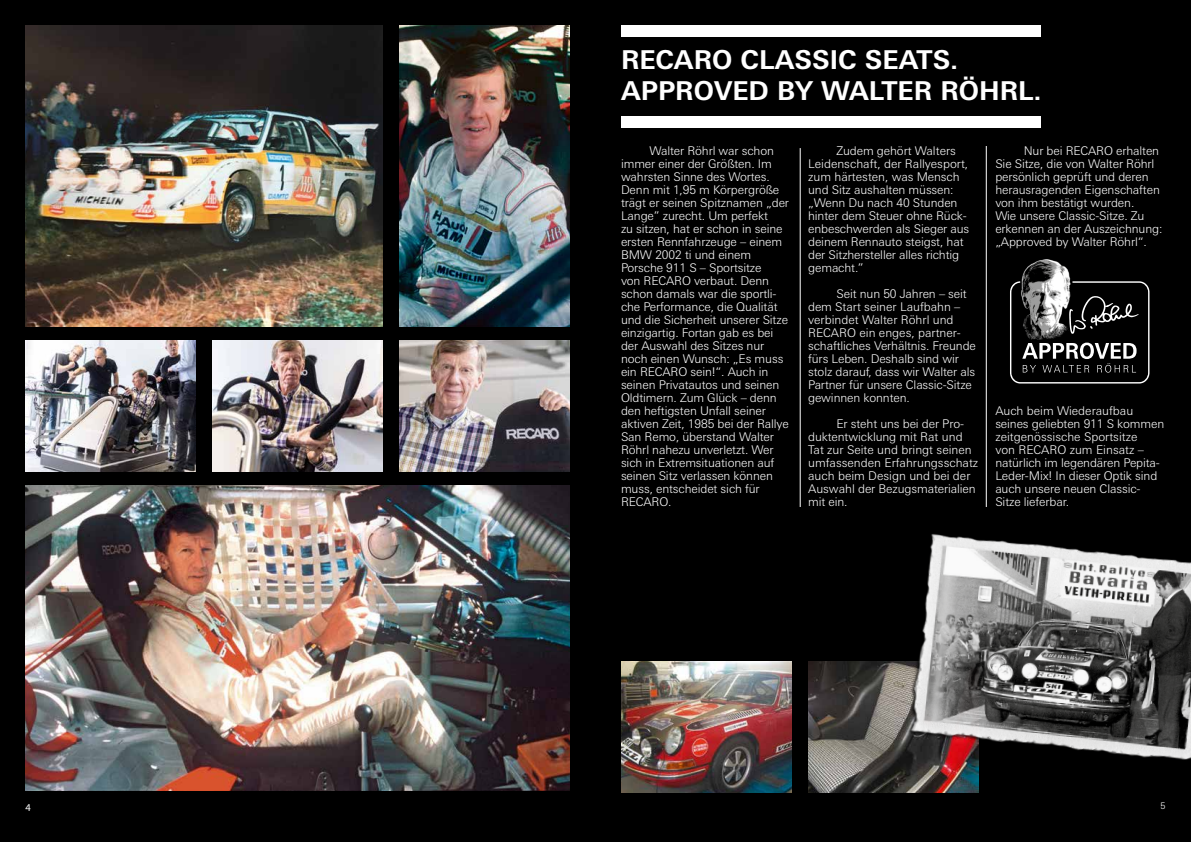
<style>
.page{position:relative;width:1191px;height:842px;background:#000}
.page>*{position:absolute;margin:0;border:0;box-sizing:border-box;transform-origin:0 0}
.t1{font:700 26px/31.2px "Univers Next W1 G";color:#fff}
.t2{font:300 12px/13px "Univers Next W1 G";letter-spacing:-.01em;color:#fff}
.t3{font:10.5px "Myriad Pro";color:#fff}
.t4{font:300 9px "Univers Next W1 G";color:#fff}
</style>
<div class="page">
<div style="left:621px;top:26px;width:419px;height:11px;background:#fff"></div>
<div style="left:621px;top:116px;width:419px;height:12px;background:#fff"></div>
<img style="left:26px;top:26px;width:357px;height:300px">
<img style="left:400px;top:26px;width:170px;height:300px">
<img style="left:808px;top:662px;width:170px;height:130px">
<img style="left:26px;top:485px;width:544px;height:306px">
<img style="left:213px;top:341px;width:170px;height:130px">
<img style="left:26px;top:341px;width:170px;height:130px">
<img style="left:400px;top:341px;width:170px;height:130px">
<img style="left:621px;top:662px;width:170px;height:130px">
<img style="left:891px;top:534px;width:300px;height:242px">
<hr style="left:800px;top:148px;width:1px;height:359px;background:#fff">
<hr style="left:986px;top:146px;width:1px;height:361px;background:#fff">
<img style="left:1021px;top:259px;width:50px;height:22px">
<svg style="left:1010px;top:281px;width:139px;height:102px"></svg>
<h1 class="t1" style="left:621px;top:44px;width:422px">RECARO CLASSIC SEATS.<br>APPROVED BY WALTER RÖHRL.</h1>
<p class="t2" style="left:621px;top:144px;width:169px;text-indent:28px">Walter Röhrl war schon immer einer der Größten. Im wahrsten Sinne des Wortes.<br>Denn mit 1,95 m Körpergröße trägt er seinen Spitznamen „der<br>Lange” zurecht. Um perfekt<br>zu sitzen, hat er schon in seine ersten Rennfahrzeuge – einem<br>BMW 2002 ti und einem<br>Porsche 911 S – Sportsitze<br>von RECARO verbaut. Denn schon damals war die sportli&shy;che Performance, die Qualität und die Sicherheit unserer Sitze einzigartig. Fortan gab es bei der Auswahl des Sitzes nur noch einen Wunsch: „Es muss ein RECARO sein!“. Auch in seinen Privatautos und seinen<br>Oldtimern. Zum Glück – denn den heftigsten Unfall seiner aktiven Zeit, 1985 bei der Rallye<br>San Remo, überstand Walter<br>Röhrl nahezu unverletzt. Wer sich in Extremsituationen auf seinen Sitz verlassen können muss, entscheidet sich für<br>RECARO.</p>
<p class="t2" style="left:808px;top:144px;width:163px;text-indent:28px">Zudem gehört Walters<br>Leidenschaft, der Rallyesport, zum härtesten, was Mensch und Sitz aushalten müssen: „Wenn Du nach 40 Stunden hinter dem Steuer ohne Rück&shy;enbeschwerden als Sieger aus deinem Rennauto steigst, hat der Sitzhersteller alles richtig gemacht.”</p>
<p class="t2" style="left:808px;top:287px;width:169px;text-indent:28px">Seit nun 50 Jahren – seit dem Start seiner Laufbahn – verbindet Walter Röhrl und<br>RECARO ein enges, partner&shy;schaftliches Verhältnis. Freunde fürs Leben. Deshalb sind wir stolz darauf, dass wir Walter als<br>Partner für unsere Classic-Sitze gewinnen konnten.</p>
<p class="t2" style="left:808px;top:417px;width:172px;text-indent:28px">Er steht uns bei der Pro&shy;duktentwicklung mit Rat und<br>Tat zur Seite und bringt seinen umfassenden Erfahrungsschatz auch beim Design und bei der<br>Auswahl der Bezugsmaterialien mit ein.</p>
<p class="t2" style="left:995px;top:144px;width:169px;text-indent:28px">Nur bei RECARO erhalten<br>Sie Sitze, die von Walter Röhrl persönlich geprüft und deren herausragenden Eigenschaften von ihm bestätigt wurden.<br>Wie unsere Classic-Sitze. Zu erkennen an der Auszeichnung: „Approved by Walter Röhrl“.</p>
<p class="t2" style="left:995px;top:404px;width:170px">Auch beim Wiederaufbau seines geliebten 911 S kommen zeitgenössische Sportsitze<br>von RECARO zum Einsatz – natürlich im legendären Pepita-<br>Leder-Mix! In dieser Optik sind auch unsere neuen Classic-<br>Sitze lieferbar.</p>
<p class="t3" style="left:26px;top:800px;width:7px">4</p>
<p class="t4" style="left:1160px;top:801px;width:7px">5</p>
</div>
